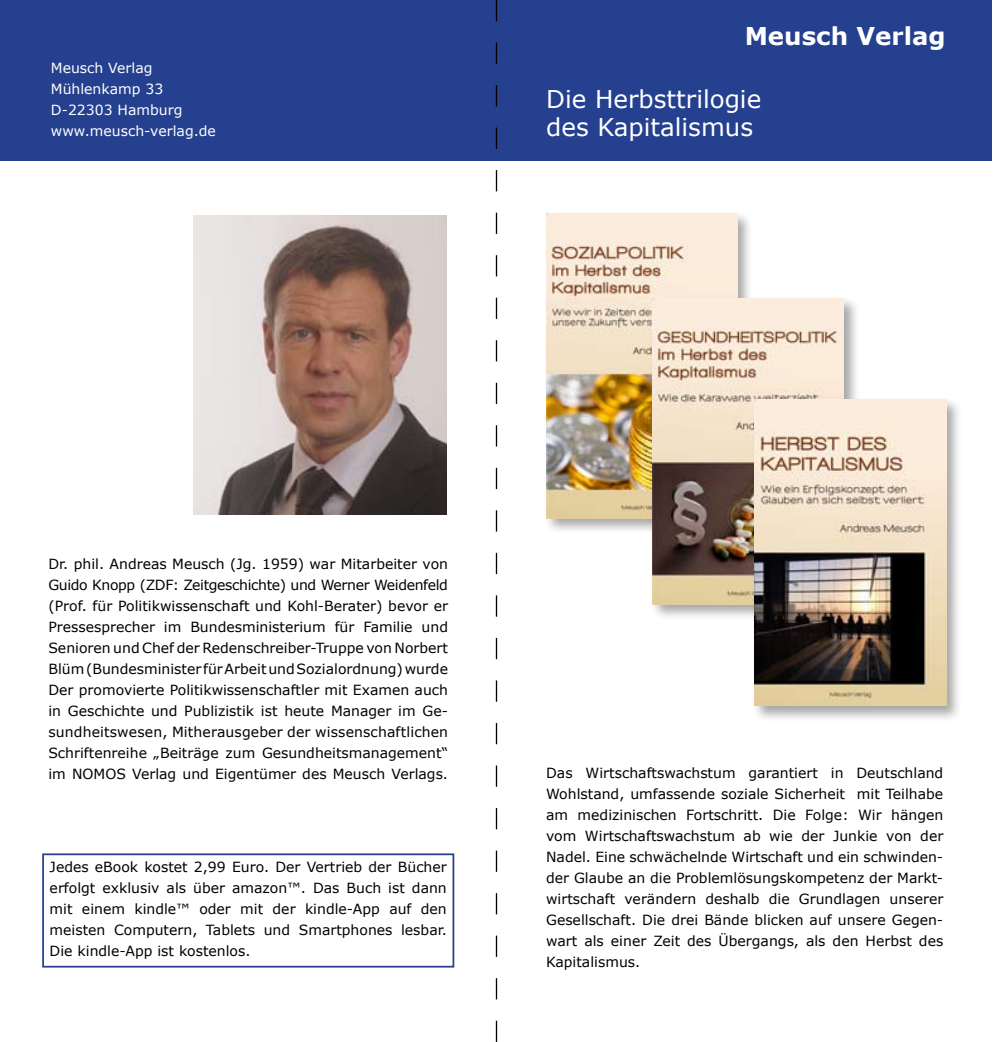
<style>
.page{position:relative;width:993px;height:1042px;background:#fff}
.page>*{position:absolute;margin:0;border:0;box-sizing:border-box;transform-origin:0 0}
.t1{font:24.5px/28px "Verdana";color:#fff}
.t2{font:700 24.5px "Verdana";color:#fff}
.t3{font:14px/21px "Verdana";color:#000;text-align:justify}
.t4{font:14px/21px "Verdana";color:#fff}
</style>
<div class="page">
<div style="left:42px;top:853px;width:412px;height:114px;border:2px solid #25408f"></div>
<div style="left:0;top:0;width:990px;height:160px;background:#25408f"></div>
<div style="left:543px;top:210px;width:217px;height:332px;background:#000;opacity:.35"></div>
<img style="left:546px;top:213px;width:190px;height:305px">
<div style="left:649px;top:296px;width:217px;height:333px;background:#000;opacity:.35"></div>
<img style="left:652px;top:299px;width:191px;height:305px">
<div style="left:751px;top:397px;width:218px;height:332px;background:#000;opacity:.35"></div>
<img style="left:754px;top:399px;width:191px;height:307px">
<img style="left:193px;top:215px;width:253px;height:300px">
<svg style="left:495px;top:0;width:2px;height:1042px"></svg>
<p class="t4" style="left:51px;top:57px;width:166px">Meusch Verlag<br>Mühlenkamp 33<br>D-22303 Hamburg www.meusch-verlag.de</p>
<h1 class="t2" style="left:744px;top:20px;width:202px">Meusch Verlag</h1>
<h1 class="t1" style="left:546px;top:84px;width:216px">Die Herbsttrilogie des Kapitalismus</h1>
<p class="t3" style="left:48px;top:553px;width:401px">Dr. phil. Andreas Meusch (Jg. 1959) war Mitarbeiter von Guido Knopp (ZDF: Zeitgeschichte) und Werner Weidenfeld (Prof. für Politikwissenschaft und Kohl-Berater) bevor er Pressesprecher im Bundesministerium für Familie und Senioren und Chef der Redenschreiber-Truppe von Norbert Blüm (Bundesminister für Arbeit und Sozialordnung) wurde Der promovierte Politikwissenschaftler mit Examen auch in Geschichte und Publizistik ist heute Manager im Ge&shy;sundheitswesen, Mitherausgeber der wissenschaftlichen Schriftenreihe „Beiträge zum Gesundheitsmanagement“ im NOMOS Verlag und Eigentümer des Meusch Verlags.</p>
<p class="t3" style="left:50px;top:855px;width:398px">Jedes eBook kostet 2,99 Euro. Der Vertrieb der Bücher erfolgt exklusiv als über amazon™. Das Buch ist dann mit einem kindle™ oder mit der kindle-App auf den meisten Computern, Tablets und Smartphones lesbar.<br>Die kindle-App ist kostenlos.</p>
<p class="t3" style="left:546px;top:762px;width:398px">Das Wirtschaftswachstum garantiert in Deutschland Wohlstand, umfassende soziale Sicherheit mit Teilhabe am medizinischen Fortschritt. Die Folge: Wir hängen vom Wirtschaftswachstum ab wie der Junkie von der Nadel. Eine schwächelnde Wirtschaft und ein schwinden&shy;der Glaube an die Problemlösungskompetenz der Markt&shy;wirtschaft verändern deshalb die Grundlagen unserer Gesellschaft. Die drei Bände blicken auf unsere Gegen&shy;wart als einer Zeit des Übergangs, als den Herbst des Kapitalismus.</p>
</div>
